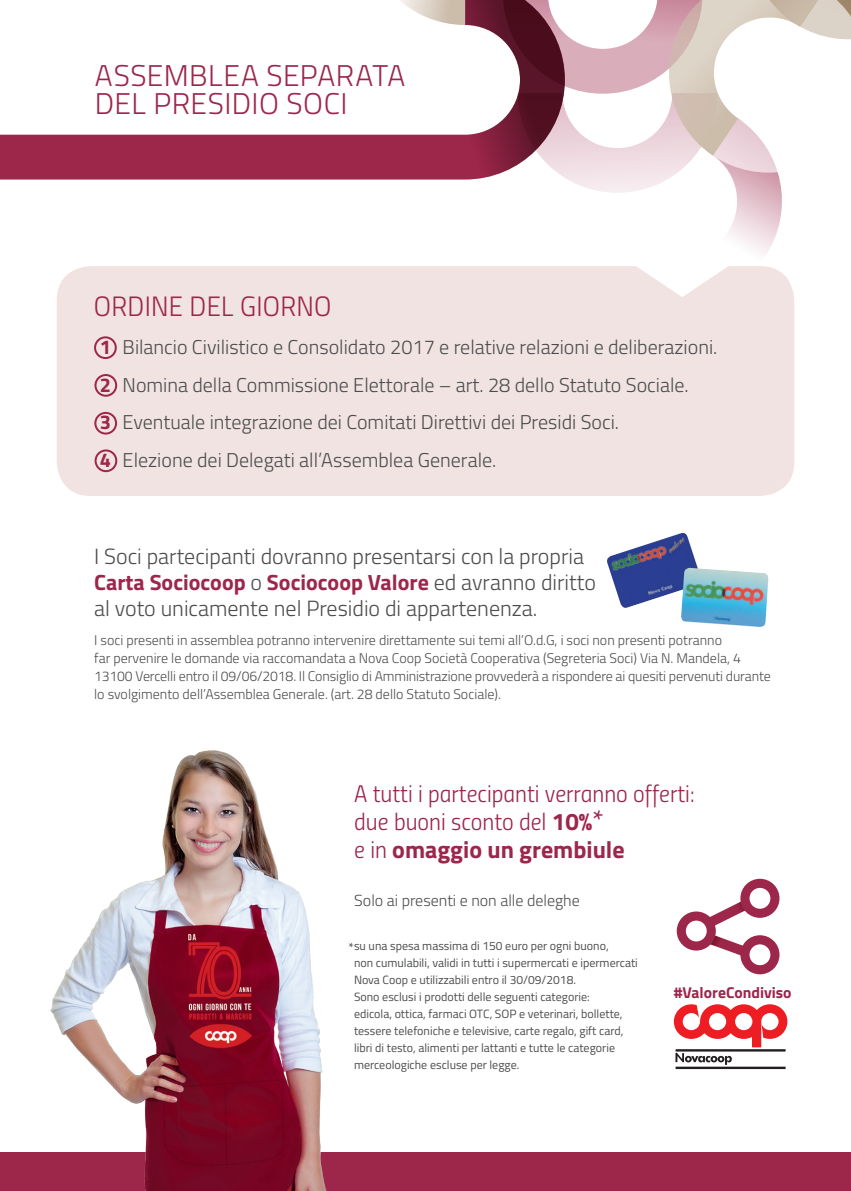
<style>
.page{position:relative;width:851px;height:1191px;background:#fff}
.page>*{position:absolute;margin:0;border:0;box-sizing:border-box;transform-origin:0 0}
.Soci{font:300 30px/28px "Titillium";letter-spacing:.015em;color:#9d264b}
.t1{font:28px "Titillium Light Upright";letter-spacing:.01em;color:#9d264b}
.t2{font:24px/28px "Titillium Light Upright";color:#9d264b}
.t3{font:700 24px "Titillium";color:#9d264b}
.t4{font:300 22px/26px "Titillium";color:#4b4c4d}
.t5{font:300 20px/37.6px "Titillium";color:#4b4c4d}
.t6{font:300 16px "Titillium";color:#4b4c4d}
.t7{font:700 15.6px "Titillium";color:#9d264b}
.t8{font:300 14px/18px "Titillium";color:#4b4c4d}
.t9{font:12px/17px "Titillium";color:#4b4c4d}
.s1{font-weight:700;color:#9d264b}
.s2{font-family:"Titillium";font-weight:700}
.s3{font-family:"Titillium";font-size:28px}
.s4{font-family:"Titillium Light Upright";font-weight:400}
.s5{font-size:13px}
</style>
<div class="page">
<svg style="left:365px;top:0;width:485px;height:255px"></svg>
<svg style="left:0;top:0;width:564px;height:179px"></svg>
<div style="left:0;top:1151px;width:850px;height:40px;background:#9d264b"></div>
<div style="left:57px;top:266px;width:737px;height:230px;background:#f1e3e2"></div>
<div style="left:94px;top:336px;width:23px;height:23px;border:2px solid #9d264b;border-radius:50%"></div>
<div style="left:94px;top:374px;width:23px;height:23px;border:2px solid #9d264b;border-radius:50%"></div>
<div style="left:94px;top:412px;width:23px;height:22px;border:2px solid #9d264b;border-radius:50%"></div>
<div style="left:95px;top:449px;width:22px;height:23px;border:2px solid #9d264b;border-radius:50%"></div>
<img style="left:607px;top:533px;width:91px;height:75px">
<img style="left:680px;top:568px;width:88px;height:59px">
<img style="left:23px;top:750px;width:349px;height:441px">
<svg style="left:676px;top:878px;width:103px;height:96px"></svg>
<svg style="left:673px;top:1004px;width:114px;height:65px"></svg>
<p class="Soci" style="left:95px;top:60px;width:312px">ASSEMBLEA SEPARATA<br>DEL PRESIDIO SOCI</p>
<h2 class="t1" style="left:94px;top:286px;width:239px">ORDINE DEL GIORNO</h2>
<p class="t5" style="left:100px;top:327px;width:618px"><span class="s1">1</span> Bilancio Civilistico e Consolidato 2017 e relative relazioni e deliberazioni.<br><span class="s1">2</span> Nomina della Commissione Elettorale – art. 28 dello Statuto Sociale.<br><span class="s1">3</span> Eventuale integrazione dei Comitati Direttivi dei Presidi Soci.<br><span class="s1">4</span> Elezione dei Delegati all’Assemblea Generale.</p>
<h3 class="t4" style="left:94px;top:542px;width:503px">I Soci partecipanti dovranno presentarsi con la propria<br><span class="s1">Carta Sociocoop</span> o <span class="s1">Sociocoop Valore</span> ed avranno diritto al voto unicamente nel Presidio di appartenenza.</h3>
<p class="t8" style="left:94px;top:630px;width:678px">I soci presenti in assemblea potranno intervenire direttamente sui temi all’O.d.G, i soci non presenti potranno<br>far pervenire le domande via raccomandata a Nova Coop Società Cooperativa (Segreteria Soci) Via N. Mandela, 4<br>13100 Vercelli entro il 09/06/2018. Il Consiglio di Amministrazione provvederà a rispondere ai quesiti pervenuti durante lo svolgimento dell’Assemblea Generale. (art. 28 dello Statuto Sociale).</p>
<h3 class="t2" style="left:354px;top:778px;width:342px">A tutti i partecipanti verranno offerti: due buoni sconto del <span class="s2">10%</span><span class="s3">*</span></h3>
<h3 class="t3" style="left:354px;top:831px;width:272px"><span class="s4">e in</span> omaggio un grembiule</h3>
<p class="t6" style="left:354px;top:889px;width:227px">Solo ai presenti e non alle deleghe</p>
<p class="t9" style="left:354px;top:937px;width:285px;text-indent:-6px"><span class="s5">*</span>su una spesa massima di 150 euro per ogni buono,<br>non cumulabili, validi in tutti i supermercati e ipermercati Nova Coop e utilizzabili entro il 30/09/2018.<br>Sono esclusi i prodotti delle seguenti categorie:<br>edicola, ottica, farmaci OTC, SOP e veterinari, bollette, tessere telefoniche e televisive, carte regalo, gift card, libri di testo, alimenti per lattanti e tutte le categorie merceologiche escluse per legge.</p>
<p class="t7" style="left:673px;top:980px;width:119px">#ValoreCondiviso</p>
</div>
